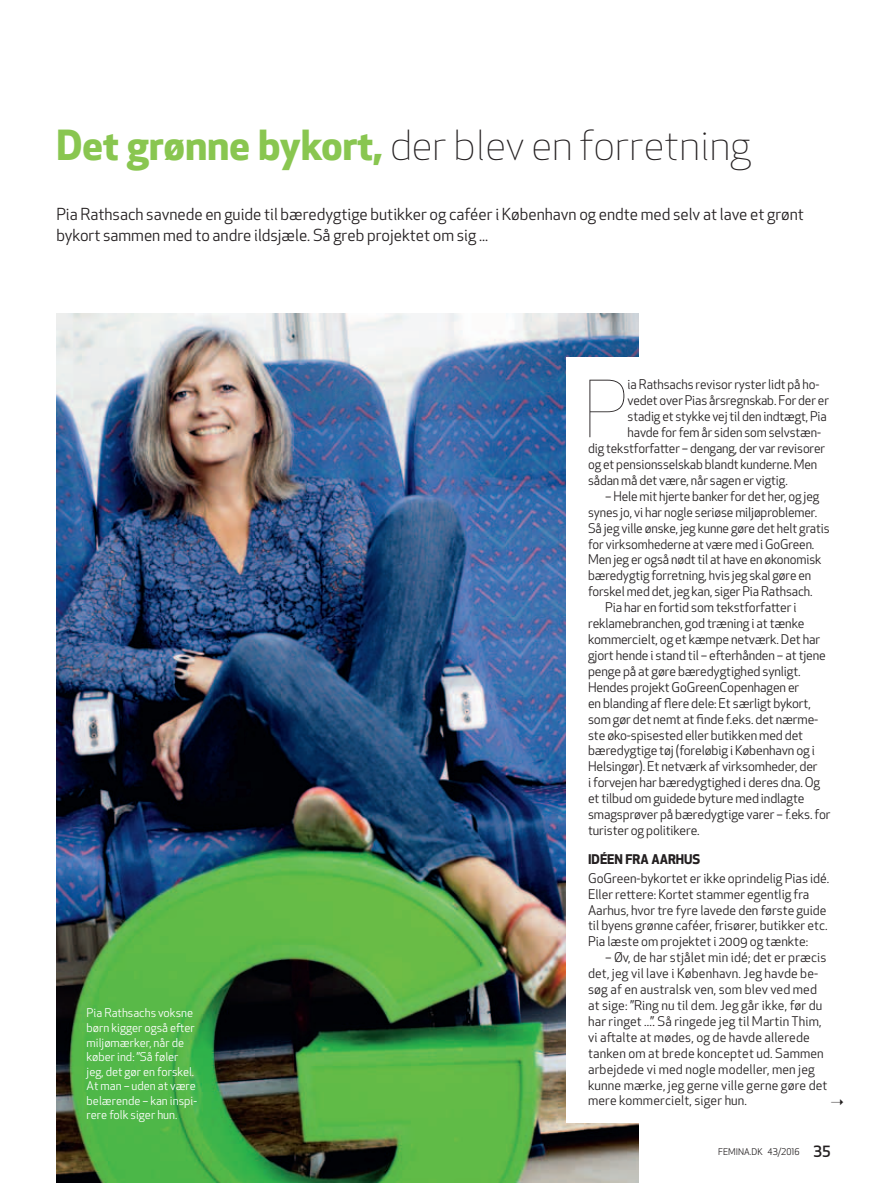
<style>
.page{position:relative;width:885px;height:1183px;background:#fff}
.page>*{position:absolute;margin:0;border:0;box-sizing:border-box;transform-origin:0 0}
.t1{font:100 76.65px "Apex New";color:#231f20}
.t2{font:300 40.5px "Apex New";color:#231f20}
.t3{font:16.2px/21px "Apex New";color:#231f20}
.t4{font:13.05px/15.9px "Apex New";letter-spacing:-.01em;color:#231f20}
.t5{font:13.05px/15.9px "Apex New";letter-spacing:.01em;color:#231f20}
.t6{font:700 13.05px "Apex New";color:#231f20}
.t7{font:11.85px/14.5px "Apex New";color:#fff}
.t8{font:9px "Apex New";color:#231f20}
.s1{font-weight:700;color:#89c650}
.s2{font-weight:500;font-size:15px}
</style>
<div class="page">
<img style="left:56px;top:314px;width:582px;height:868px">
<div style="left:566px;top:358px;width:264px;height:764px;background:#fff"></div>
<h2 class="t2" style="left:56px;top:120px;width:696px"><span class="s1">Det grønne bykort,</span> der blev en forretning</h2>
<p class="t3" style="left:56px;top:204px;width:749px">Pia Rathsach savnede en guide til bæredygtige butikker og caféer i København og endte med selv at lave et grønt bykort sammen med to andre ildsjæle. Så greb projektet om sig ...</p>
<p class="t7" style="left:87px;top:1005px;width:112px">Pia Rathsachs voksne børn kigger også efter miljømærker, når de køber ind: ”Så føler jeg, det gør en forskel.<br>At man – uden at være belærende – kan inspi&shy;rere folk siger hun.</p>
<h1 class="t1" style="left:584px;top:362px;width:44px">P</h1>
<p class="t4" style="left:627px;top:376px;width:193px">ia Rathsachs revisor ryster lidt på ho-</p>
<p class="t4" style="left:627px;top:392px;width:203px">vedet over Pias årsregnskab. For der er</p>
<p class="t4" style="left:627px;top:408px;width:201px">stadig et stykke vej til den indtægt, Pia</p>
<p class="t4" style="left:627px;top:424px;width:195px">havde for fem år siden som selvstæn-</p>
<p class="t4" style="left:588px;top:440px;width:238px">dig tekstforfatter – dengang, der var revisorer</p>
<p class="t4" style="left:588px;top:456px;width:230px">og et pensionsselskab blandt kunderne. Men</p>
<p class="t4" style="left:588px;top:472px;width:201px">sådan må det være, når sagen er vigtig.</p>
<p class="t4" style="left:605px;top:488px;width:216px">– Hele mit hjerte banker for det her, og jeg</p>
<p class="t4" style="left:588px;top:504px;width:230px">synes jo, vi har nogle seriøse miljøproblemer.</p>
<p class="t4" style="left:588px;top:520px;width:243px">Så jeg ville ønske, jeg kunne gøre det helt gratis</p>
<p class="t4" style="left:588px;top:535px;width:228px">for virksomhederne at være med i GoGreen.</p>
<p class="t4" style="left:588px;top:551px;width:235px">Men jeg er også nødt til at have en økonomisk</p>
<p class="t4" style="left:588px;top:567px;width:225px">bæredygtig forretning, hvis jeg skal gøre en</p>
<p class="t4" style="left:588px;top:583px;width:226px">forskel med det, jeg kan, siger Pia Rathsach.</p>
<p class="t4" style="left:605px;top:599px;width:193px">Pia har en fortid som tekstforfatter i</p>
<p class="t4" style="left:588px;top:615px;width:218px">reklamebranchen, god træning i at tænke</p>
<p class="t4" style="left:588px;top:631px;width:234px">kommercielt, og et kæmpe netværk. Det har</p>
<p class="t4" style="left:588px;top:647px;width:239px">gjort hende i stand til – efterhånden – at tjene</p>
<p class="t4" style="left:588px;top:663px;width:214px">penge på at gøre bæredygtighed synligt.</p>
<p class="t4" style="left:588px;top:679px;width:213px">Hendes projekt GoGreenCopenhagen er</p>
<p class="t4" style="left:588px;top:694px;width:224px">en blanding af flere dele: Et særligt bykort,</p>
<p class="t4" style="left:588px;top:710px;width:232px">som gør det nemt at finde f.eks. det nærme-</p>
<p class="t4" style="left:588px;top:726px;width:216px">ste øko-spisested eller butikken med det</p>
<p class="t4" style="left:588px;top:742px;width:228px">bæredygtige tøj (foreløbig i København og i</p>
<p class="t4" style="left:588px;top:758px;width:231px">Helsingør). Et netværk af virksomheder, der</p>
<p class="t4" style="left:588px;top:774px;width:234px">i forvejen har bæredygtighed i deres dna. Og</p>
<p class="t4" style="left:588px;top:790px;width:218px">et tilbud om guidede byture med indlagte</p>
<p class="t4" style="left:588px;top:806px;width:244px">smagsprøver på bæredygtige varer – f.eks. for</p>
<p class="t4" style="left:588px;top:822px;width:113px">turister og politikere.</p>
<p class="t6" style="left:588px;top:849px;width:114px">IDÉEN FRA AARHUS</p>
<p class="t4" style="left:588px;top:869px;width:243px">GoGreen-bykortet er ikke oprindelig Pias idé.<br>Eller rettere: Kortet stammer egentlig fra Aarhus, hvor tre fyre lavede den første guide til byens grønne caféer, frisører, butikker etc.<br>Pia læste om projektet i 2009 og tænkte:</p>
<p class="t5" style="left:588px;top:949px;width:241px;text-indent:17px">– Øv, de har stjålet min idé; det er præcis det, jeg vil lave i København. Jeg havde be&shy;søg af en australsk ven, som blev ved med at sige: ”Ring nu til dem. Jeg går ikke, før du har ringet ...”. Så ringede jeg til Martin Thim, vi aftalte at mødes, og de havde allerede tanken om at brede konceptet ud. Sammen arbejdede vi med nogle modeller, men jeg kunne mærke, jeg gerne ville gerne gøre det mere kommercielt, siger hun.</p>
<p class="t8" style="left:718px;top:1145px;width:114px">FEMINA.DK 43/2016 <span class="s2">35</span></p>
</div>
